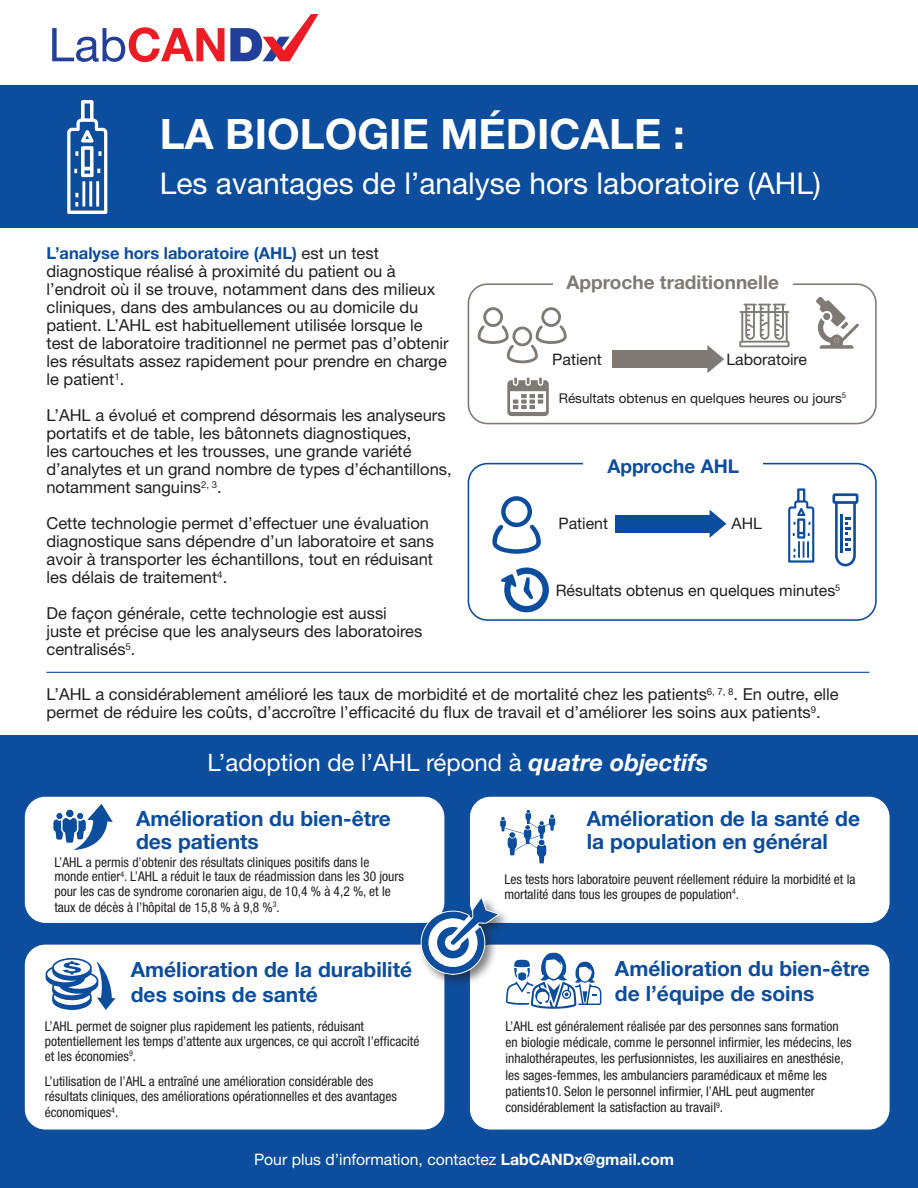
<style>
.page{position:relative;width:918px;height:1188px;background:#fff}
.page>*{position:absolute;margin:0;border:0;box-sizing:border-box;transform-origin:0 0}
.t1{font:700 42px "Helvetica Neue LT Pro";color:#fff}
.t2{font:30px "Helvetica Neue LT Pro";color:#fff}
.t3{font:24px "Helvetica Neue LT Pro";color:#fff}
.t4{font:700 21px/22.5px "Helvetica Neue LT Pro";color:#0d4d9d}
.t5{font:700 19.05px "Helvetica Neue LT Pro";color:#807a75}
.t6{font:700 19.05px "Helvetica Neue LT Pro";color:#0d4d9d}
.Secondery_Bullets{font:16.5px/18px "Helvetica Neue LT Pro";color:#231f20}
.Secondery_Bullets-2{font:15.9px "Helvetica Neue LT Pro";color:#231f20}
.t7{font:15.75px "Helvetica Neue LT Pro";color:#fff}
.t8{font:condensed 13.5px/16.2px "Helvetica Neue LT Pro";color:#231f20}
.Secondery_Bullets-3{font:13.5px "Helvetica Neue LT Pro";color:#231f20}
.s1{font-weight:700;color:#0d4d9d}
.s2{font-weight:700;font-style:italic}
.s3{font-weight:700}
</style>
<div class="page">
<div style="left:0;top:736px;width:918px;height:452px;background:#0d4d9d"></div>
<div style="left:24px;top:796px;width:421px;height:127px;background:#fff;border-radius:21px"></div>
<div style="left:24px;top:796px;width:422px;height:128px;border:1px solid #0d4d9d;border-radius:21px"></div>
<div style="left:24px;top:944px;width:421px;height:186px;background:#fff;border-radius:21px"></div>
<div style="left:24px;top:943px;width:422px;height:188px;border:1px solid #0d4d9d;border-radius:21px"></div>
<div style="left:469px;top:796px;width:421px;height:127px;background:#fff;border-radius:21px"></div>
<div style="left:469px;top:796px;width:422px;height:128px;border:1px solid #0d4d9d;border-radius:21px"></div>
<div style="left:469px;top:944px;width:421px;height:186px;background:#fff;border-radius:21px"></div>
<div style="left:469px;top:943px;width:422px;height:188px;border:1px solid #0d4d9d;border-radius:21px"></div>
<svg style="left:46px;top:958px;width:69px;height:52px"></svg>
<div style="left:417px;top:895px;width:94px;height:93px;background:#231f20;opacity:.57"></div>
<svg style="left:418px;top:897px;width:81px;height:78px"></svg>
<svg style="left:54px;top:804px;width:59px;height:46px"></svg>
<svg style="left:500px;top:810px;width:55px;height:53px"></svg>
<svg style="left:506px;top:953px;width:95px;height:56px"></svg>
<div style="left:468px;top:283px;width:409px;height:141px;border:2px solid #807a75;border-radius:19px"></div>
<div style="left:468px;top:463px;width:409px;height:158px;border:2px solid #0d4d9d;border-radius:19px"></div>
<div style="left:553px;top:266px;width:240px;height:32px;background:#fff"></div>
<div style="left:584px;top:450px;width:179px;height:32px;background:#fff"></div>
<div style="left:0;top:86px;width:918px;height:142px;background:#0d4d9d"></div>
<svg style="left:52px;top:27px;width:172px;height:35px"></svg>
<svg style="left:230px;top:14px;width:88px;height:47px"></svg>
<hr style="left:46px;top:672px;width:823px;height:1px;background:#0d4d9d">
<div style="left:613px;top:350px;width:96px;height:18px;background:#807a75"></div>
<svg style="left:707px;top:345px;width:17px;height:28px"></svg>
<div style="left:615px;top:515px;width:96px;height:17px;background:#0d4d9d"></div>
<svg style="left:710px;top:510px;width:16px;height:28px"></svg>
<svg style="left:739px;top:304px;width:51px;height:43px"></svg>
<svg style="left:816px;top:296px;width:43px;height:53px"></svg>
<svg style="left:477px;top:307px;width:90px;height:57px"></svg>
<svg style="left:492px;top:496px;width:49px;height:58px"></svg>
<svg style="left:832px;top:493px;width:26px;height:73px"></svg>
<svg style="left:501px;top:567px;width:48px;height:46px"></svg>
<svg style="left:507px;top:377px;width:42px;height:39px"></svg>
<svg style="left:788px;top:488px;width:26px;height:75px"></svg>
<svg style="left:67px;top:100px;width:40px;height:114px"></svg>
<p class="t1" style="left:160px;top:108px;width:526px">LA BIOLOGIE MÉDICALE :</p>
<p class="t2" style="left:160px;top:165px;width:663px">Les avantages de l’analyse hors laboratoire (AHL)</p>
<p class="Secondery_Bullets" style="left:46px;top:244px;width:404px"><span class="s1">L’analyse hors laboratoire (AHL)</span> est un test diagnostique réalisé à proximité du patient ou à l’endroit où il se trouve, notamment dans des milieux cliniques, dans des ambulances ou au domicile du patient. L’AHL est habituellement utilisée lorsque le test de laboratoire traditionnel ne permet pas d’obtenir les résultats assez rapidement pour prendre en charge le patient<sup>1</sup>.</p>
<p class="Secondery_Bullets" style="left:46px;top:406px;width:407px">L’AHL a évolué et comprend désormais les analyseurs portatifs et de table, les bâtonnets diagnostiques,<br>les cartouches et les trousses, une grande variété d’analytes et un grand nombre de types d’échantillons, notamment sanguins<sup>2,</sup> <sup>3</sup>.</p>
<p class="Secondery_Bullets" style="left:46px;top:514px;width:389px">Cette technologie permet d’effectuer une évaluation diagnostique sans dépendre d’un laboratoire et sans avoir à transporter les échantillons, tout en réduisant les délais de traitement<sup>4</sup>.</p>
<p class="Secondery_Bullets" style="left:46px;top:604px;width:377px">De façon générale, cette technologie est aussi juste et précise que les analyseurs des laboratoires centralisés<sup>5</sup>.</p>
<p class="Secondery_Bullets" style="left:46px;top:685px;width:794px">L’AHL a considérablement amélioré les taux de morbidité et de mortalité chez les patients<sup>6,</sup> <sup>7,</sup> <sup>8</sup>. En outre, elle permet de réduire les coûts, d’accroître l’efficacité du flux de travail et d’améliorer les soins aux patients<sup>9</sup>.</p>
<p class="t5" style="left:567px;top:270px;width:214px">Approche traditionnelle</p>
<p class="Secondery_Bullets-2" style="left:552px;top:350px;width:51px">Patient</p>
<p class="Secondery_Bullets-2" style="left:726px;top:350px;width:82px">Laboratoire</p>
<p class="Secondery_Bullets-3" style="left:559px;top:390px;width:289px">Résultats obtenus en quelques heures ou jours<sup>5</sup></p>
<p class="t6" style="left:607px;top:454px;width:133px">Approche AHL</p>
<p class="Secondery_Bullets-2" style="left:559px;top:513px;width:51px">Patient</p>
<p class="Secondery_Bullets-2" style="left:732px;top:513px;width:32px">AHL</p>
<p class="Secondery_Bullets-2" style="left:556px;top:581px;width:286px">Résultats obtenus en quelques minutes<sup>5</sup></p>
<p class="t3" style="left:207px;top:747px;width:502px">L’adoption de l’AHL répond à <span class="s2">quatre objectifs</span></p>
<p class="t4" style="left:136px;top:807px;width:256px">Amélioration du bien-être des patients</p>
<p class="t8" style="left:54px;top:855px;width:351px;line-height:14.2px">L’AHL a permis d’obtenir des résultats cliniques positifs dans le monde entier<sup>4</sup>. L’AHL a réduit le taux de réadmission dans les 30 jours pour les cas de syndrome coronarien aigu, de 10,4 % à 4,2 %, et le</p>
<p class="t8" style="left:54px;top:899px;width:227px">taux de décès à l’hôpital de 15,8 % à 9,8 %<sup>3</sup>.</p>
<p class="t4" style="left:587px;top:807px;width:275px">Amélioration de la santé de la population en général</p>
<p class="t8" style="left:504px;top:872px;width:353px;line-height:14.2px">Les tests hors laboratoire peuvent réellement réduire la morbidité et la mortalité dans tous les groupes de population<sup>4</sup>.</p>
<p class="t4" style="left:131px;top:956px;width:283px;line-height:25.2px">Amélioration de la durabilité des soins de santé</p>
<p class="t4" style="left:615px;top:955px;width:256px;line-height:25.2px">Amélioration du bien-être de l’équipe de soins</p>
<p class="t8" style="left:45px;top:1018px;width:376px;line-height:15px">L’AHL permet de soigner plus rapidement les patients, réduisant potentiellement les temps d’attente aux urgences, ce qui accroît l’efficacité et les économies<sup>9</sup>.</p>
<p class="t8" style="left:45px;top:1073px;width:354px;line-height:15.6px">L’utilisation de l’AHL a entraîné une amélioration considérable des résultats cliniques, des améliorations opérationnelles et des avantages économiques<sup>4</sup>.</p>
<p class="t8" style="left:506px;top:1018px;width:348px">L’AHL est généralement réalisée par des personnes sans formation en biologie médicale, comme le personnel infirmier, les médecins, les inhalothérapeutes, les perfusionnistes, les auxiliaires en anesthésie, les sages-femmes, les ambulanciers paramédicaux et même les patients10. Selon le personnel infirmier, l’AHL peut augmenter considérablement la satisfaction au travail<sup>9</sup>.</p>
<p class="t7" style="left:254px;top:1149px;width:422px">Pour plus d’information, contactez <span class="s3">LabCANDx@gmail.com</span></p>
</div>
